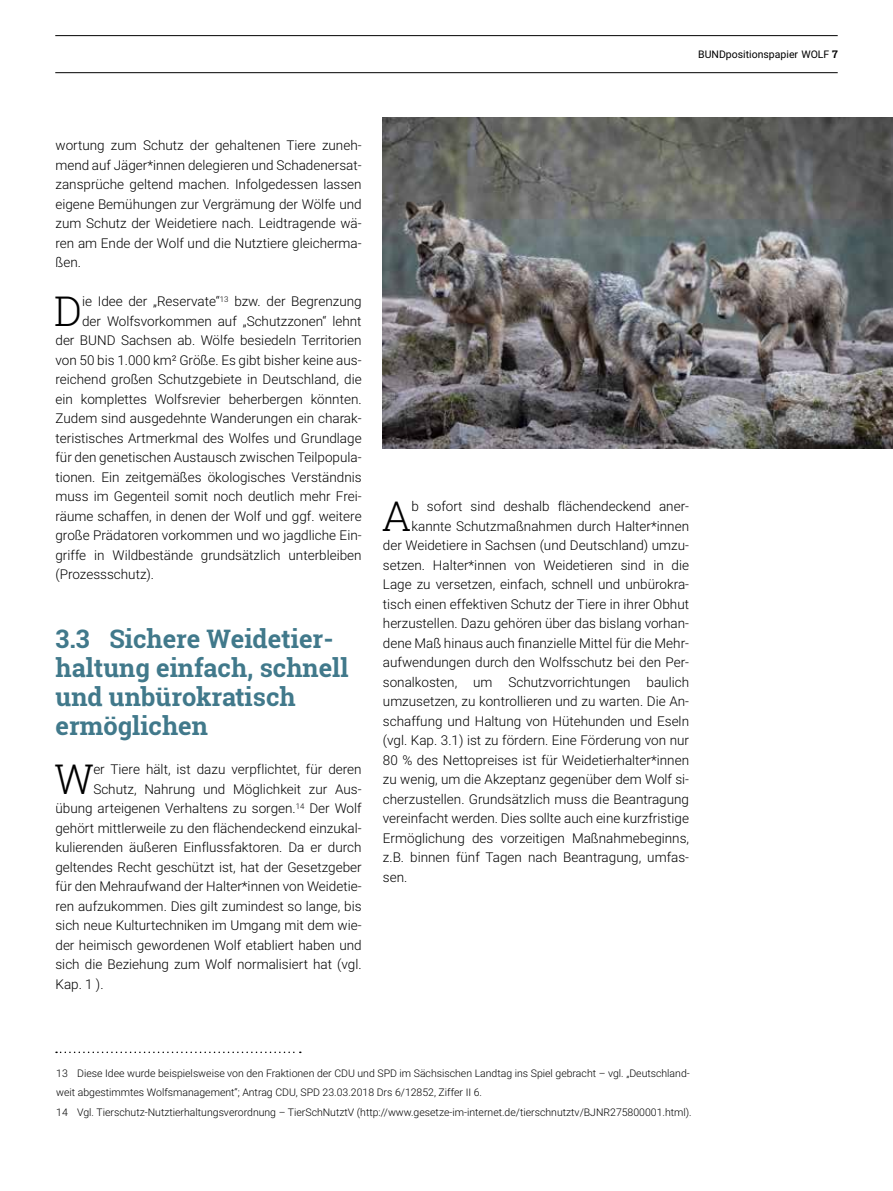
<style>
.page{position:relative;width:893px;height:1191px;background:#fff}
.page>*{position:absolute;margin:0;border:0;box-sizing:border-box;transform-origin:0 0}
.t1{font:300 40.95px "Roboto Slab";color:#000}
.t2{font:700 25.5px/29.2px "Roboto Slab";color:#41798b}
.t3{font:300 13.5px/19.5px "Roboto";color:#000;text-align:justify}
.t4{font:300 10.5px/19.5px "Roboto";color:#000}
.t5{font:10.5px "Roboto";color:#000}
.s1{font-family:"Roboto Slab";font-weight:700}
</style>
<div class="page">
<svg style="left:56px;top:1051px;width:245px;height:2px"></svg>
<img style="left:383px;top:117px;width:510px;height:332px">
<hr style="left:55px;top:72px;width:783px;height:1px;background:#000">
<hr style="left:55px;top:35px;width:783px;height:1px;background:#000">
<p class="t5" style="left:698px;top:47px;width:141px">BUNDpositionspapier WOLF <span class="s1">7</span></p>
<p class="t3" style="left:55px;top:135px;width:308px">wortung zum Schutz der gehaltenen Tiere zuneh&shy;mend auf Jäger*innen delegieren und Schadenersat&shy;zansprüche geltend machen. Infolgedessen lassen eigene Bemühungen zur Vergrämung der Wölfe und zum Schutz der Weidetiere nach. Leidtragende wä&shy;ren am Ende der Wolf und die Nutztiere gleicherma&shy;ßen.</p>
<h1 class="t1" style="left:54px;top:283px;width:29px">D</h1>
<p class="t3" style="left:82px;top:291px;width:281px">ie Idee der „Reservate“<sup>13</sup> bzw. der Begrenzung</p>
<p class="t3" style="left:82px;top:311px;width:281px">der Wolfsvorkommen auf „Schutzzonen“ lehnt</p>
<p class="t3" style="left:55px;top:330px;width:308px">der BUND Sachsen ab. Wölfe besiedeln Territorien</p>
<p class="t3" style="left:55px;top:349px;width:308px">von 50 bis 1.000 km² Größe. Es gibt bisher keine aus-</p>
<p class="t3" style="left:55px;top:369px;width:308px">reichend großen Schutzgebiete in Deutschland, die</p>
<p class="t3" style="left:55px;top:388px;width:308px">ein komplettes Wolfsrevier beherbergen könnten.</p>
<p class="t3" style="left:55px;top:408px;width:308px">Zudem sind ausgedehnte Wanderungen ein charak-</p>
<p class="t3" style="left:55px;top:427px;width:308px">teristisches Artmerkmal des Wolfes und Grundlage</p>
<p class="t3" style="left:55px;top:447px;width:308px">für den genetischen Austausch zwischen Teilpopula-</p>
<p class="t3" style="left:55px;top:466px;width:308px">tionen. Ein zeitgemäßes ökologisches Verständnis</p>
<p class="t3" style="left:55px;top:486px;width:308px">muss im Gegenteil somit noch deutlich mehr Frei-</p>
<p class="t3" style="left:55px;top:505px;width:308px">räume schaffen, in denen der Wolf und ggf. weitere</p>
<p class="t3" style="left:55px;top:525px;width:308px">große Prädatoren vorkommen und wo jagdliche Ein-</p>
<p class="t3" style="left:55px;top:544px;width:308px">griffe in Wildbestände grundsätzlich unterbleiben</p>
<p class="t3" style="left:55px;top:564px;width:100px">(Prozessschutz).</p>
<h2 class="t2" style="left:55px;top:623px;width:295px">3.3 Sichere Weidetier&shy;haltung einfach, schnell und unbürokratisch ermöglichen</h2>
<h1 class="t1" style="left:55px;top:751px;width:40px">W</h1>
<p class="t3" style="left:93px;top:759px;width:270px">er Tiere hält, ist dazu verpflichtet, für deren</p>
<p class="t3" style="left:93px;top:779px;width:270px">Schutz, Nahrung und Möglichkeit zur Aus-</p>
<p class="t3" style="left:55px;top:798px;width:308px">übung arteigenen Verhaltens zu sorgen.<sup>14</sup> Der Wolf</p>
<p class="t3" style="left:55px;top:818px;width:308px">gehört mittlerweile zu den flächendeckend einzukal-</p>
<p class="t3" style="left:55px;top:837px;width:308px">kulierenden äußeren Einflussfaktoren. Da er durch</p>
<p class="t3" style="left:55px;top:856px;width:308px">geltendes Recht geschützt ist, hat der Gesetzgeber</p>
<p class="t3" style="left:55px;top:876px;width:308px">für den Mehraufwand der Halter*innen von Weidetie-</p>
<p class="t3" style="left:55px;top:895px;width:308px">ren aufzukommen. Dies gilt zumindest so lange, bis</p>
<p class="t3" style="left:55px;top:915px;width:308px">sich neue Kulturtechniken im Umgang mit dem wie-</p>
<p class="t3" style="left:55px;top:934px;width:308px">der heimisch gewordenen Wolf etabliert haben und</p>
<p class="t3" style="left:55px;top:954px;width:308px">sich die Beziehung zum Wolf normalisiert hat (vgl.</p>
<p class="t3" style="left:55px;top:973px;width:50px">Kap. 1 ).</p>
<h1 class="t1" style="left:382px;top:487px;width:31px">A</h1>
<p class="t3" style="left:411px;top:496px;width:279px">b sofort sind deshalb flächendeckend aner-</p>
<p class="t3" style="left:411px;top:515px;width:279px">kannte Schutzmaßnahmen durch Halter*innen</p>
<p class="t3" style="left:383px;top:535px;width:308px">der Weidetiere in Sachsen (und Deutschland) umzu-</p>
<p class="t3" style="left:383px;top:554px;width:308px">setzen. Halter*innen von Weidetieren sind in die</p>
<p class="t3" style="left:383px;top:574px;width:308px">Lage zu versetzen, einfach, schnell und unbürokra-</p>
<p class="t3" style="left:383px;top:593px;width:308px">tisch einen effektiven Schutz der Tiere in ihrer Obhut</p>
<p class="t3" style="left:383px;top:613px;width:308px">herzustellen. Dazu gehören über das bislang vorhan-</p>
<p class="t3" style="left:383px;top:632px;width:308px">dene Maß hinaus auch finanzielle Mittel für die Mehr-</p>
<p class="t3" style="left:383px;top:652px;width:308px">aufwendungen durch den Wolfsschutz bei den Per-</p>
<p class="t3" style="left:383px;top:671px;width:308px">sonalkosten, um Schutzvorrichtungen baulich</p>
<p class="t3" style="left:383px;top:691px;width:308px">umzusetzen, zu kontrollieren und zu warten. Die An-</p>
<p class="t3" style="left:383px;top:710px;width:308px">schaffung und Haltung von Hütehunden und Eseln</p>
<p class="t3" style="left:383px;top:730px;width:308px">(vgl. Kap. 3.1) ist zu fördern. Eine Förderung von nur</p>
<p class="t3" style="left:383px;top:749px;width:308px">80 % des Nettopreises ist für Weidetierhalter*innen</p>
<p class="t3" style="left:383px;top:769px;width:308px">zu wenig, um die Akzeptanz gegenüber dem Wolf si-</p>
<p class="t3" style="left:383px;top:788px;width:308px">cherzustellen. Grundsätzlich muss die Beantragung</p>
<p class="t3" style="left:383px;top:808px;width:308px">vereinfacht werden. Dies sollte auch eine kurzfristige</p>
<p class="t3" style="left:383px;top:827px;width:308px">Ermöglichung des vorzeitigen Maßnahmebeginns,</p>
<p class="t3" style="left:383px;top:847px;width:308px">z.B. binnen fünf Tagen nach Beantragung, umfas-</p>
<p class="t3" style="left:383px;top:866px;width:26px">sen.</p>
<p class="t4" style="left:56px;top:1062px;width:637px">13 Diese Idee wurde beispielsweise von den Fraktionen der CDU und SPD im Sächsischen Landtag ins Spiel gebracht – vgl. „Deutschland&shy;weit abgestimmtes Wolfsmanagement“; Antrag CDU, SPD 23.03.2018 Drs 6/12852, Ziffer II 6.<br>14 Vgl. Tierschutz-Nutztierhaltungsverordnung – TierSchNutztV (http://www.gesetze-im-internet.de/tierschnutztv/BJNR275800001.html).</p>
</div>
